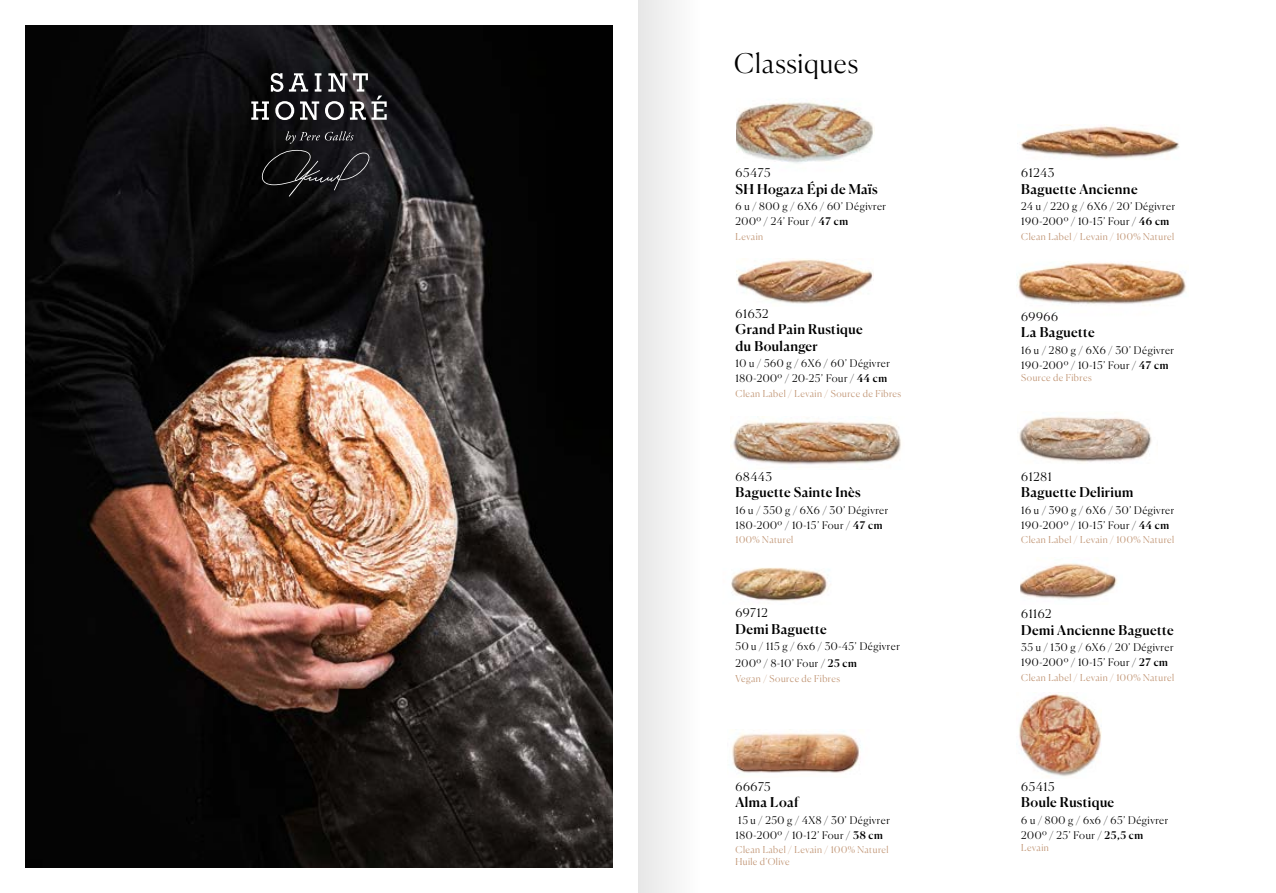
<style>
.page{position:relative;width:1276px;height:893px;background:#fff}
.page>*{position:absolute;margin:0;border:0;box-sizing:border-box;transform-origin:0 0}
.t1{font:300 27px "Canela";letter-spacing:.03em;color:#000}
.t2{font:500 13.5px/16.5px "Canela";letter-spacing:.025em;color:#000}
.t3{font:300 12px "Canela";letter-spacing:.05em;color:#000}
.t4{font:300 10.5px/15px "Canela";letter-spacing:.05em;color:#000}
.t5{font:300 9.45px/12px "Canela";letter-spacing:.045em;color:#c09473}
.s1{font-weight:500}
</style>
<div class="page">
<img style="left:731px;top:567px;width:98px;height:34px">
<img style="left:26px;top:26px;width:586px;height:841px">
<img style="left:1016px;top:262px;width:170px;height:42px">
<img style="left:736px;top:102px;width:137px;height:62px">
<img style="left:732px;top:733px;width:129px;height:40px">
<img style="left:1016px;top:693px;width:85px;height:84px">
<img style="left:731px;top:416px;width:170px;height:49px">
<svg style="left:251px;top:73px;width:136px;height:124px;background:#2f2e31"></svg>
<img style="left:1017px;top:124px;width:163px;height:35px">
<img style="left:1020px;top:563px;width:97px;height:36px">
<img style="left:1019px;top:416px;width:133px;height:46px">
<img style="left:736px;top:259px;width:138px;height:45px">
<div style="left:638px;top:0;width:64px;height:893px;background:#f3f3f3"></div>
<h1 class="t1" style="left:734px;top:42px;width:126px">Classiques</h1>
<p class="t3" style="left:735px;top:163px;width:36px">65475</p>
<p class="t2" style="left:735px;top:180px;width:144px">SH Hogaza Épi de Maïs</p>
<p class="t4" style="left:735px;top:198px;width:152px">6 u / 800 g / 6X6 / 60’ Dégivrer<br>200º / 24’ Four / <span class="s1">47 cm</span></p>
<p class="t5" style="left:735px;top:230px;width:29px">Levain</p>
<p class="t3" style="left:735px;top:304px;width:34px">61632</p>
<p class="t2" style="left:735px;top:320px;width:129px">Grand Pain Rustique du Boulanger</p>
<p class="t4" style="left:735px;top:355px;width:156px">10 u / 560 g / 6X6 / 60’ Dégivrer<br>180-200º / 20-25’ Four / <span class="s1">44 cm</span></p>
<p class="t5" style="left:735px;top:387px;width:167px">Clean Label / Levain / Source de Fibres</p>
<p class="t3" style="left:735px;top:467px;width:38px">68443</p>
<p class="t2" style="left:735px;top:483px;width:127px">Baguette Sainte Inès</p>
<p class="t4" style="left:735px;top:501px;width:154px">16 u / 350 g / 6X6 / 30’ Dégivrer<br>180-200º / 10-15’ Four / <span class="s1">47 cm</span></p>
<p class="t5" style="left:735px;top:533px;width:59px">100% Naturel</p>
<p class="t3" style="left:735px;top:603px;width:34px">69712</p>
<p class="t2" style="left:735px;top:619px;width:93px">Demi Baguette</p>
<p class="t4" style="left:735px;top:637px;width:166px;line-height:16.5px">50 u / 115 g / 6x6 / 30-45’ Dégivrer<br>200º / 8-10’ Four / <span class="s1">25 cm</span></p>
<p class="t5" style="left:735px;top:671px;width:106px">Vegan / Source de Fibres</p>
<p class="t3" style="left:735px;top:777px;width:36px">66675</p>
<p class="t2" style="left:735px;top:793px;width:65px">Alma Loaf</p>
<p class="t4" style="left:735px;top:811px;width:156px">15 u / 250 g / 4X8 / 30’ Dégivrer<br>180-200º / 10-12’ Four / <span class="s1">38 cm</span></p>
<p class="t5" style="left:735px;top:843px;width:154px">Clean Label / Levain / 100% Naturel<br>Huile d’Olive</p>
<p class="t3" style="left:1021px;top:163px;width:35px">61243</p>
<p class="t2" style="left:1021px;top:180px;width:118px">Baguette Ancienne</p>
<p class="t4" style="left:1021px;top:198px;width:155px">24 u / 220 g / 6X6 / 20’ Dégivrer<br>190-200º / 10-15’ Four / <span class="s1">46 cm</span></p>
<p class="t5" style="left:1021px;top:230px;width:154px">Clean Label / Levain / 100% Naturel</p>
<p class="t3" style="left:1021px;top:307px;width:38px">69966</p>
<p class="t2" style="left:1021px;top:323px;width:75px">La Baguette</p>
<p class="t4" style="left:1021px;top:341px;width:154px">16 u / 280 g / 6X6 / 30’ Dégivrer<br>190-200º / 10-15’ Four / <span class="s1">47 cm</span></p>
<p class="t5" style="left:1021px;top:370px;width:72px">Source de Fibres</p>
<p class="t3" style="left:1021px;top:467px;width:32px">61281</p>
<p class="t2" style="left:1021px;top:483px;width:114px">Baguette Delirium</p>
<p class="t4" style="left:1021px;top:501px;width:154px">16 u / 390 g / 6X6 / 30’ Dégivrer<br>190-200º / 10-15’ Four / <span class="s1">44 cm</span></p>
<p class="t5" style="left:1021px;top:533px;width:154px">Clean Label / Levain / 100% Naturel</p>
<p class="t3" style="left:1021px;top:604px;width:32px">61162</p>
<p class="t2" style="left:1021px;top:620px;width:154px">Demi Ancienne Baguette</p>
<p class="t4" style="left:1021px;top:639px;width:154px">35 u / 130 g / 6X6 / 20’ Dégivrer<br>190-200º / 10-15’ Four / <span class="s1">27 cm</span></p>
<p class="t5" style="left:1021px;top:671px;width:154px">Clean Label / Levain / 100% Naturel</p>
<p class="t3" style="left:1021px;top:777px;width:35px">65415</p>
<p class="t2" style="left:1021px;top:793px;width:94px">Boule Rustique</p>
<p class="t4" style="left:1021px;top:812px;width:149px">6 u / 800 g / 6x6 / 65’ Dégivrer<br>200º / 25’ Four / <span class="s1">25,5 cm</span></p>
<p class="t5" style="left:1021px;top:840px;width:29px">Levain</p>
</div>
